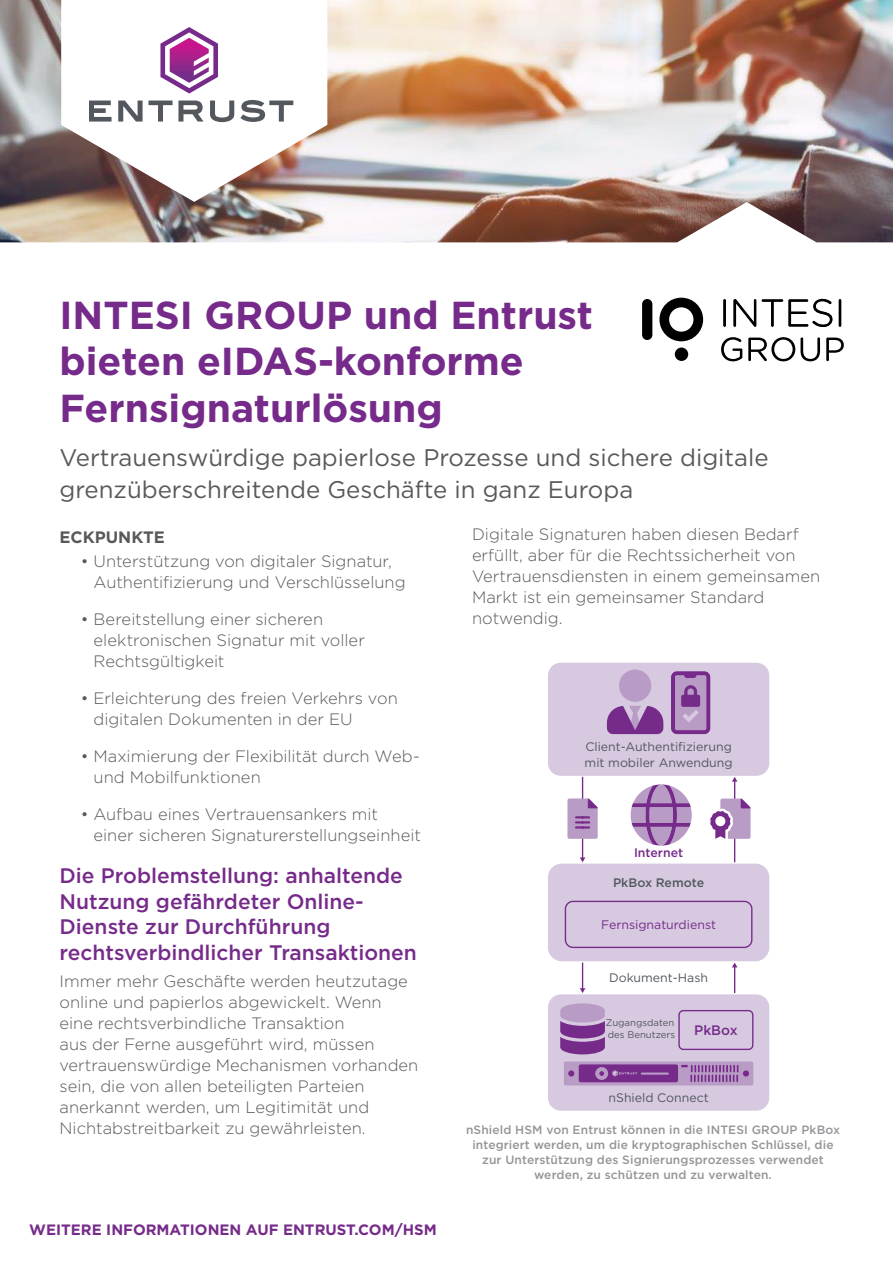
<style>
.page{position:relative;width:893px;height:1263px;background:#fff}
.page>*{position:absolute;margin:0;border:0;box-sizing:border-box;transform-origin:0 0}
._1_Title{font:700 39px/46.5px "Gotham";color:#762b8a}
._2_Sub_Title{font:24px/31.5px "Gotham";color:#58595b}
._3_Header{font:500 21px/25.5px "Gotham";color:#762b8a}
._4_Body_Text{font:300 16.5px/21px "Gotham";color:#58595b}
._3_Eyebrow{font:700 16.5px "Gotham";color:#58595b}
.t1{font:700 15px "Gotham";color:#762b8a}
.t2{font:500 13.65px "Gotham";color:#762b8a}
.t3{font:12.3px/16.5px "Gotham";color:#53585f}
.t4{font:12.3px "Gotham";color:#762b8a}
.t5{font:500 12.3px "Gotham";color:#53585f}
.t6{font:500 12.3px "Gotham";color:#762b8a}
._5_Figure_Header{font:500 12px/15px "Gotham";letter-spacing:.01em;color:#939598;text-align:center}
.t7{font:9.6px/12.3px "Gotham";color:#53585f}
</style>
<div class="page">
<img style="left:0;top:0;width:893px;height:242px">
<svg style="left:659px;top:298px;width:44px;height:43px"></svg>
<div style="left:642px;top:299px;width:10px;height:41px;background:#000;border-radius:5px"></div>
<div style="left:675px;top:347px;width:13px;height:14px;background:#000;border-radius:50%"></div>
<hr style="left:723px;top:299px;width:3px;height:28px;background:#000">
<svg style="left:733px;top:299px;width:23px;height:28px"></svg>
<svg style="left:762px;top:299px;width:70px;height:28px"></svg>
<hr style="left:839px;top:299px;width:2px;height:28px;background:#000">
<svg style="left:721px;top:337px;width:21px;height:24px"></svg>
<svg style="left:748px;top:337px;width:72px;height:24px"></svg>
<svg style="left:826px;top:338px;width:18px;height:23px"></svg>
<svg style="left:630px;top:784px;width:62px;height:61px"></svg>
<div style="left:548px;top:663px;width:221px;height:113px;background:#d7c9e0;border-radius:13px"></div>
<div style="left:548px;top:863px;width:221px;height:98px;background:#d7c9e0;border-radius:14px"></div>
<div style="left:548px;top:994px;width:221px;height:117px;background:#d7c9e0;border-radius:13px"></div>
<div style="left:678px;top:1010px;width:75px;height:40px;border:1px solid #762b8a;border-radius:4px"></div>
<div style="left:565px;top:901px;width:187px;height:47px;border:1px solid #762b8a;border-radius:8px"></div>
<svg style="left:580px;top:962px;width:5px;height:31px"></svg>
<svg style="left:732px;top:962px;width:5px;height:31px"></svg>
<hr style="left:582px;top:777px;width:1px;height:81px;background:#762b8a">
<svg style="left:580px;top:857px;width:5px;height:5px"></svg>
<hr style="left:734px;top:781px;width:1px;height:81px;background:#762b8a">
<svg style="left:732px;top:777px;width:5px;height:5px"></svg>
<svg style="left:567px;top:798px;width:31px;height:41px"></svg>
<svg style="left:710px;top:798px;width:40px;height:41px"></svg>
<svg style="left:671px;top:671px;width:39px;height:63px;background:#9e6fad"></svg>
<svg style="left:564px;top:1061px;width:189px;height:24px;background:#9c6bac"></svg>
<div style="left:619px;top:669px;width:32px;height:33px;background:#b99cc5;border-radius:50%"></div>
<svg style="left:607px;top:706px;width:56px;height:28px"></svg>
<svg style="left:560px;top:1003px;width:45px;height:51px"></svg>
<p class="_1_Title" style="left:60px;top:292px;width:535px">INTESI GROUP und Entrust bieten eIDAS-konforme<br>Fernsignaturlösung</p>
<p class="_2_Sub_Title" style="left:60px;top:441px;width:711px">Vertrauenswürdige papierlose Prozesse und sichere digitale grenzüberschreitende Geschäfte in ganz Europa</p>
<p class="_3_Eyebrow" style="left:60px;top:526px;width:107px">ECKPUNKTE</p>
<p class="_4_Body_Text" style="left:94px;top:550px;width:314px;text-indent:-13px">• Unterstützung von digitaler Signatur,<br>Authentifizierung und Verschlüsselung</p>
<p class="_4_Body_Text" style="left:94px;top:608px;width:273px;text-indent:-13px">• Bereitstellung einer sicheren elektronischen Signatur mit voller<br>Rechtsgültigkeit</p>
<p class="_4_Body_Text" style="left:94px;top:687px;width:306px;text-indent:-13px">• Erleichterung des freien Verkehrs von digitalen Dokumenten in der EU</p>
<p class="_4_Body_Text" style="left:94px;top:745px;width:328px;text-indent:-13px">• Maximierung der Flexibilität durch Web&shy;und Mobilfunktionen</p>
<p class="_4_Body_Text" style="left:94px;top:803px;width:329px;text-indent:-13px">• Aufbau eines Vertrauensankers mit einer sicheren Signaturerstellungseinheit</p>
<p class="_3_Header" style="left:60px;top:863px;width:359px">Die Problemstellung: anhaltende<br>Nutzung gefährdeter Online-<br>Dienste zur Durchführung rechtsverbindlicher Transaktionen</p>
<p class="_4_Body_Text" style="left:60px;top:970px;width:360px">Immer mehr Geschäfte werden heutzutage online und papierlos abgewickelt. Wenn eine rechtsverbindliche Transaktion<br>aus der Ferne ausgeführt wird, müssen vertrauenswürdige Mechanismen vorhanden sein, die von allen beteiligten Parteien anerkannt werden, um Legitimität und Nichtabstreitbarkeit zu gewährleisten.</p>
<p class="_4_Body_Text" style="left:472px;top:523px;width:350px">Digitale Signaturen haben diesen Bedarf erfüllt, aber für die Rechtssicherheit von Vertrauensdiensten in einem gemeinsamen Markt ist ein gemeinsamer Standard notwendig.</p>
<p class="t3" style="left:585px;top:738px;width:149px">Client-Authentifizierung mit mobiler Anwendung</p>
<p class="t6" style="left:634px;top:845px;width:51px">Internet</p>
<p class="t5" style="left:613px;top:874px;width:93px">PkBox Remote</p>
<p class="t4" style="left:601px;top:916px;width:116px">Fernsignaturdienst</p>
<p class="t3" style="left:609px;top:969px;width:101px">Dokument-Hash</p>
<p class="t7" style="left:606px;top:1016px;width:71px">Zugangsdaten des Benutzers</p>
<p class="t2" style="left:694px;top:1021px;width:45px">PkBox</p>
<p class="t3" style="left:608px;top:1089px;width:102px">nShield Connect</p>
<p class="_5_Figure_Header" style="left:466px;top:1122px;width:375px">nShield HSM von Entrust können in die INTESI GROUP PkBox integriert werden, um die kryptographischen Schlüssel, die zur Unterstützung des Signierungsprozesses verwendet werden, zu schützen und zu verwalten.</p>
<p class="t1" style="left:29px;top:1219px;width:409px">WEITERE INFORMATIONEN AUF ENTRUST.COM/HSM</p>
</div>
